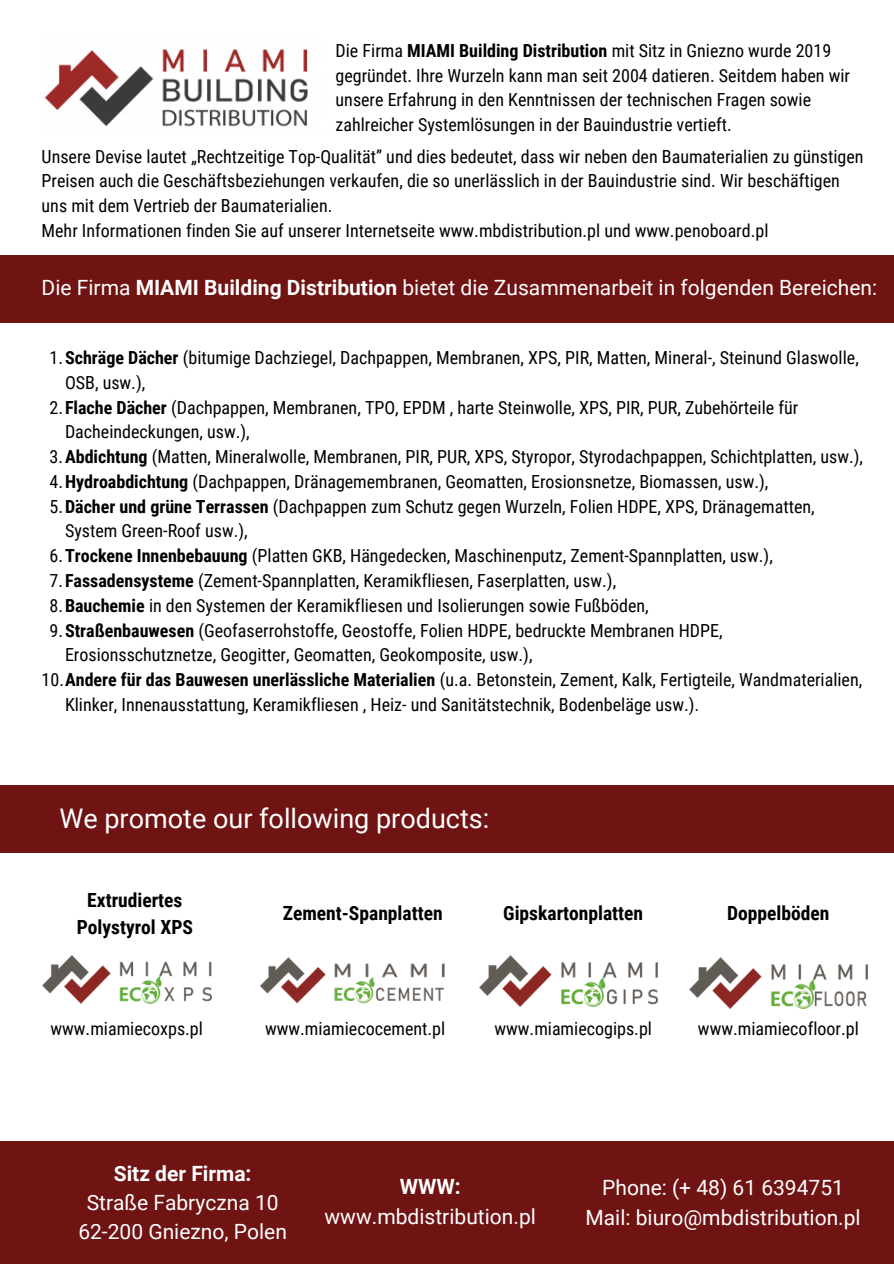
<style>
.page{position:relative;width:894px;height:1264px;background:#fff}
.page>*{position:absolute;margin:0;border:0;box-sizing:border-box;transform-origin:0 0}
.t1{font:27px "Roboto";color:#fff}
.t2{font:21px/29.2px "Roboto";color:#fff;text-align:center}
.t3{font:700 21px "Roboto";color:#fff}
.t4{font:700 19.5px/27px "Roboto Condensed";color:#000;text-align:center}
.t5{font:18px/24.8px "Roboto Condensed";color:#000}
.s1{font-weight:700}
</style>
<div class="page">
<img style="left:44px;top:49px;width:264px;height:78px">
<div style="left:0;top:255px;width:893px;height:67px;background:#6f1313"></div>
<div style="left:0;top:1141px;width:893px;height:122px;background:#6f1313"></div>
<div style="left:0;top:785px;width:893px;height:68px;background:#6f1313"></div>
<img style="left:479px;top:955px;width:178px;height:51px">
<img style="left:689px;top:957px;width:178px;height:51px">
<img style="left:42px;top:955px;width:169px;height:48px">
<img style="left:260px;top:957px;width:185px;height:47px">
<p class="t5" style="left:335px;top:38px;width:515px">Die Firma <span class="s1">MIAMI Building Distribution</span> mit Sitz in Gniezno wurde 2019 gegründet. Ihre Wurzeln kann man seit 2004 datieren. Seitdem haben wir unsere Erfahrung in den Kenntnissen der technischen Fragen sowie zahlreicher Systemlösungen in der Bauindustrie vertieft.</p>
<p class="t5" style="left:42px;top:144px;width:823px">Unsere Devise lautet „Rechtzeitige Top-Qualität” und dies bedeutet, dass wir neben den Baumaterialien zu günstigen Preisen auch die Geschäftsbeziehungen verkaufen, die so unerlässlich in der Bauindustrie sind. Wir beschäftigen uns mit dem Vertrieb der Baumaterialien.<br>Mehr Informationen finden Sie auf unserer Internetseite www.mbdistribution.pl und www.penoboard.pl</p>
<p class="t2" style="left:42px;top:273px;width:836px">Die Firma <span class="s1">MIAMI Building Distribution</span> bietet die Zusammenarbeit in folgenden Bereichen:</p>
<p class="t5" style="left:50px;top:345px;width:810px">1.<span class="s1">Schräge Dächer</span> (bitumige Dachziegel, Dachpappen, Membranen, XPS, PIR, Matten, Mineral-, Steinund Glaswolle,</p>
<p class="t5" style="left:65px;top:370px;width:82px">OSB, usw.),</p>
<p class="t5" style="left:50px;top:395px;width:750px">2.<span class="s1">Flache Dächer</span> (Dachpappen, Membranen, TPO, EPDM , harte Steinwolle, XPS, PIR, PUR, Zubehörteile für</p>
<p class="t5" style="left:65px;top:420px;width:186px">Dacheindeckungen, usw.),</p>
<p class="t5" style="left:50px;top:444px;width:814px">3.<span class="s1">Abdichtung</span> (Matten, Mineralwolle, Membranen, PIR, PUR, XPS, Styropor, Styrodachpappen, Schichtplatten, usw.),</p>
<p class="t5" style="left:50px;top:469px;width:720px">4.<span class="s1">Hydroabdichtung</span> (Dachpappen, Dränagemembranen, Geomatten, Erosionsnetze, Biomassen, usw.),</p>
<p class="t5" style="left:50px;top:494px;width:766px">5.<span class="s1">Dächer und grüne Terrassen</span> (Dachpappen zum Schutz gegen Wurzeln, Folien HDPE, XPS, Dränagematten,</p>
<p class="t5" style="left:65px;top:519px;width:184px">System Green-Roof usw.),</p>
<p class="t5" style="left:50px;top:543px;width:724px">6.<span class="s1">Trockene Innenbebauung</span> (Platten GKB, Hängedecken, Maschinenputz, Zement-Spannplatten, usw.),</p>
<p class="t5" style="left:50px;top:568px;width:568px">7.<span class="s1">Fassadensysteme</span> (Zement-Spannplatten, Keramikfliesen, Faserplatten, usw.),</p>
<p class="t5" style="left:50px;top:593px;width:600px">8.<span class="s1">Bauchemie</span> in den Systemen der Keramikfliesen und Isolierungen sowie Fußböden,</p>
<p class="t5" style="left:50px;top:618px;width:674px">9.<span class="s1">Straßenbauwesen</span> (Geofaserrohstoffe, Geostoffe, Folien HDPE, bedruckte Membranen HDPE,</p>
<p class="t5" style="left:65px;top:643px;width:469px">Erosionsschutznetze, Geogitter, Geomatten, Geokomposite, usw.),</p>
<p class="t5" style="left:42px;top:667px;width:822px">10.<span class="s1">Andere für das Bauwesen unerlässliche Materialien</span> (u.a. Betonstein, Zement, Kalk, Fertigteile, Wandmaterialien,</p>
<p class="t5" style="left:65px;top:692px;width:635px">Klinker, Innenausstattung, Keramikfliesen , Heiz- und Sanitätstechnik, Bodenbeläge usw.).</p>
<h1 class="t1" style="left:59px;top:802px;width:431px">We promote our following products:</h1>
<p class="t4" style="left:77px;top:886px;width:118px">Extrudiertes<br>Polystyrol XPS</p>
<p class="t4" style="left:283px;top:899px;width:161px">Zement-Spanplatten</p>
<p class="t4" style="left:503px;top:899px;width:141px">Gipskartonplatten</p>
<p class="t4" style="left:727px;top:899px;width:104px">Doppelböden</p>
<p class="t5" style="left:50px;top:1016px;width:154px">www.miamiecoxps.pl</p>
<p class="t5" style="left:265px;top:1016px;width:182px">www.miamiecocement.pl</p>
<p class="t5" style="left:494px;top:1016px;width:159px">www.miamiecogips.pl</p>
<p class="t5" style="left:697px;top:1016px;width:162px">www.miamiecofloor.pl</p>
<p class="t3" style="left:114px;top:1161px;width:139px">Sitz der Firma:</p>
<p class="t2" style="left:78px;top:1188px;width:210px">Straße Fabryczna 10<br>62-200 Gniezno, Polen</p>
<p class="t3" style="left:399px;top:1174px;width:63px">WWW:</p>
<p class="t2" style="left:324px;top:1201px;width:213px">www.mbdistribution.pl</p>
<p class="t2" style="left:585px;top:1173px;width:276px">Phone: (+ 48) 61 6394751<br>Mail: biuro@mbdistribution.pl</p>
</div>
